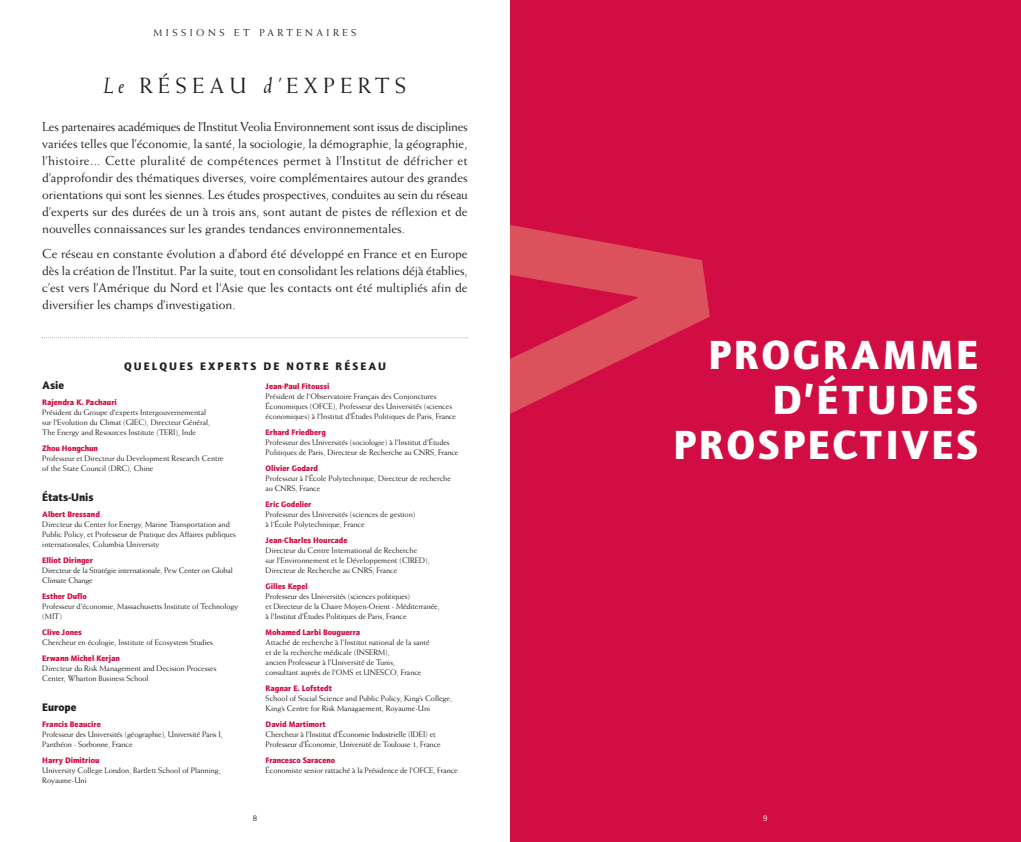
<style>
.page{position:relative;width:1021px;height:842px;background:#fff}
.page>*{position:absolute;margin:0;border:0;box-sizing:border-box;transform-origin:0 0}
.t1{font:900 41px/45px "AT Quay Sans";letter-spacing:.065em;color:#fff;text-align:right}
.t2{font:22px "Weiss";letter-spacing:.25em;color:#231f20}
.t3{font:13px/17px "Weiss";color:#231f20;text-align:justify}
.t4{font:900 11px "AT Quay Sans";letter-spacing:.19em;color:#231f20}
.t5{font:900 11px "AT Quay Sans";letter-spacing:-.005em;color:#231f20}
.t6{font:10px "Weiss";letter-spacing:.35em;color:#231f20}
.t7{font:8px/10px "Weiss";letter-spacing:-.005em;color:#231f20}
.t8{font:900 8px "AT Quay Sans";letter-spacing:-.005em;color:#d20d44}
.t9{font:8px "AT Quay Sans";color:#231f20}
.t10{font:8px "AT Quay Sans";color:#fff}
.s1{font-style:italic}
</style>
<div class="page">
<div style="left:510px;top:0;width:510px;height:842px;background:#d20d44"></div>
<svg style="left:510px;top:225px;width:199px;height:189px"></svg>
<svg style="left:42px;top:337px;width:426px;height:1px"></svg>
<p class="t6" style="left:153px;top:29px;width:204px">MISSIONS ET PARTENAIRES</p>
<h2 class="t2" style="left:104px;top:76px;width:304px"><span class="s1">Le</span> RÉSEAU <span class="s1">d’</span>EXPERTS</h2>
<p class="t3" style="left:42px;top:119px;width:427px">Les partenaires académiques de l’Institut Veolia Environnement sont issus de disciplines variées telles que l’économie, la santé, la sociologie, la démographie, la géographie, l’histoire... Cette pluralité de compétences permet à l’Institut de défricher et d’approfondir des thématiques diverses, voire complémentaires autour des grandes orientations qui sont les siennes. Les études prospectives, conduites au sein du réseau d’experts sur des durées de un à trois ans, sont autant de pistes de réflexion et de nouvelles connaissances sur les grandes tendances environnementales.</p>
<p class="t3" style="left:42px;top:246px;width:427px">Ce réseau en constante évolution a d’abord été développé en France et en Europe dès la création de l’Institut. Par la suite, tout en consolidant les relations déjà établies, c’est vers l’Amérique du Nord et l‘Asie que les contacts ont été multipliés afin de diversifier les champs d’investigation.</p>
<h3 class="t4" style="left:124px;top:361px;width:263px">QUELQUES EXPERTS DE NOTRE RÉSEAU</h3>
<h3 class="t4" style="left:42px;top:380px;width:23px">Asie</h3>
<p class="t8" style="left:42px;top:399px;width:76px">Rajendra K. Pachauri</p>
<p class="t7" style="left:42px;top:408px;width:169px">Président du Groupe d'experts Intergouvernemental sur l'Evolution du Climat (GIEC), Directeur Général,<br>The Energy and Resources Institute (TERI), Inde</p>
<p class="t8" style="left:42px;top:445px;width:57px">Zhou Hongchun</p>
<p class="t7" style="left:42px;top:454px;width:183px">Professeur et Directeur du Development Research Centre of the State Council (DRC), Chine</p>
<h3 class="t5" style="left:42px;top:492px;width:53px">États-Unis</h3>
<p class="t8" style="left:42px;top:511px;width:59px">Albert Bressand</p>
<p class="t7" style="left:42px;top:520px;width:195px">Directeur du Center for Energy, Marine Transportation and<br>Public Policy, et Professeur de Pratique des Affaires publiques internationales, Columbia University</p>
<p class="t8" style="left:42px;top:557px;width:52px">Elliot Diringer</p>
<p class="t7" style="left:42px;top:566px;width:192px">Directeur de la Stratégie internationale, Pew Center on Global<br>Climate Change</p>
<p class="t8" style="left:42px;top:593px;width:46px">Esther Duflo</p>
<p class="t7" style="left:42px;top:602px;width:198px">Professeur d'économie, Massachusetts Institute of Technology (MIT)</p>
<p class="t8" style="left:42px;top:629px;width:41px">Clive Jones</p>
<p class="t7" style="left:42px;top:638px;width:172px">Chercheur en écologie, Institute of Ecosystem Studies</p>
<p class="t8" style="left:42px;top:655px;width:79px">Erwann Michel Kerjan</p>
<p class="t7" style="left:42px;top:664px;width:176px">Directeur du Risk Management and Decision Processes<br>Center, Wharton Business School</p>
<h3 class="t4" style="left:42px;top:702px;width:36px">Europe</h3>
<p class="t8" style="left:42px;top:721px;width:60px">Francis Beaucire</p>
<p class="t7" style="left:42px;top:730px;width:182px">Professeur des Universités (géographie), Université Paris I,<br>Panthéon - Sorbonne, France</p>
<p class="t8" style="left:42px;top:757px;width:59px">Harry Dimitriou</p>
<p class="t7" style="left:42px;top:766px;width:180px">University College London, Bartlett School of Planning,<br>Royaume-Uni</p>
<p class="t8" style="left:266px;top:383px;width:65px">Jean-Paul Fitoussi</p>
<p class="t7" style="left:266px;top:392px;width:192px">Président de l'Observatoire Français des Conjonctures<br>Économiques (OFCE), Professeur des Universités (sciences économiques) à l'Institut d'Études Politiques de Paris, France</p>
<p class="t8" style="left:266px;top:429px;width:62px">Erhard Friedberg</p>
<p class="t7" style="left:266px;top:438px;width:194px">Professeur des Universités (sociologie) à l'Institut d'Études<br>Politiques de Paris, Directeur de Recherche au CNRS, France</p>
<p class="t8" style="left:266px;top:465px;width:54px">Olivier Godard</p>
<p class="t7" style="left:266px;top:474px;width:187px">Professeur à l'École Polytechnique, Directeur de recherche au CNRS, France</p>
<p class="t8" style="left:266px;top:501px;width:47px">Eric Godelier</p>
<p class="t7" style="left:266px;top:510px;width:151px">Professeur des Universités (sciences de gestion) à l'École Polytechnique, France</p>
<p class="t8" style="left:266px;top:537px;width:83px">Jean-Charles Hourcade</p>
<p class="t7" style="left:266px;top:546px;width:165px">Directeur du Centre International de Recherche<br>sur l'Environnement et le Développement (CIRED),<br>Directeur de Recherche au CNRS, France</p>
<p class="t8" style="left:266px;top:583px;width:44px">Gilles Kepel</p>
<p class="t7" style="left:266px;top:592px;width:175px">Professeur des Universités (sciences politiques)<br>et Directeur de la Chaire Moyen-Orient - Méditerranée, à l'Institut d'Études Politiques de Paris, France</p>
<p class="t8" style="left:266px;top:629px;width:96px">Mohamed Larbi Bouguerra</p>
<p class="t7" style="left:266px;top:638px;width:165px">Attaché de recherche à l'Institut national de la santé et de la recherche médicale (INSERM),<br>ancien Professeur à l'Université de Tunis, consultant auprès de l'OMS et UNESCO, France</p>
<p class="t8" style="left:266px;top:685px;width:68px">Ragnar E. Lofstedt</p>
<p class="t7" style="left:266px;top:694px;width:188px">School of Social Science and Public Policy, King’s College,<br>King’s Centre for Risk Managaement, Royaume-Uni</p>
<p class="t8" style="left:266px;top:721px;width:62px">David Martimort</p>
<p class="t7" style="left:266px;top:730px;width:176px">Chercheur à l'Institut d'Économie Industrielle (IDEI) et<br>Professeur d'Économie, Université de Toulouse 1, France</p>
<p class="t8" style="left:266px;top:757px;width:71px">Francesco Saraceno</p>
<p class="t7" style="left:266px;top:766px;width:194px">Économiste senior rattaché à la Présidence de l'OFCE, France</p>
<p class="t9" style="left:253px;top:815px;width:6px">8</p>
<h1 class="t1" style="left:673px;top:335px;width:306px">PROGRAMME<br>D’ÉTUDES<br>PROSPECTIVES</h1>
<p class="t10" style="left:763px;top:815px;width:6px">9</p>
</div>
